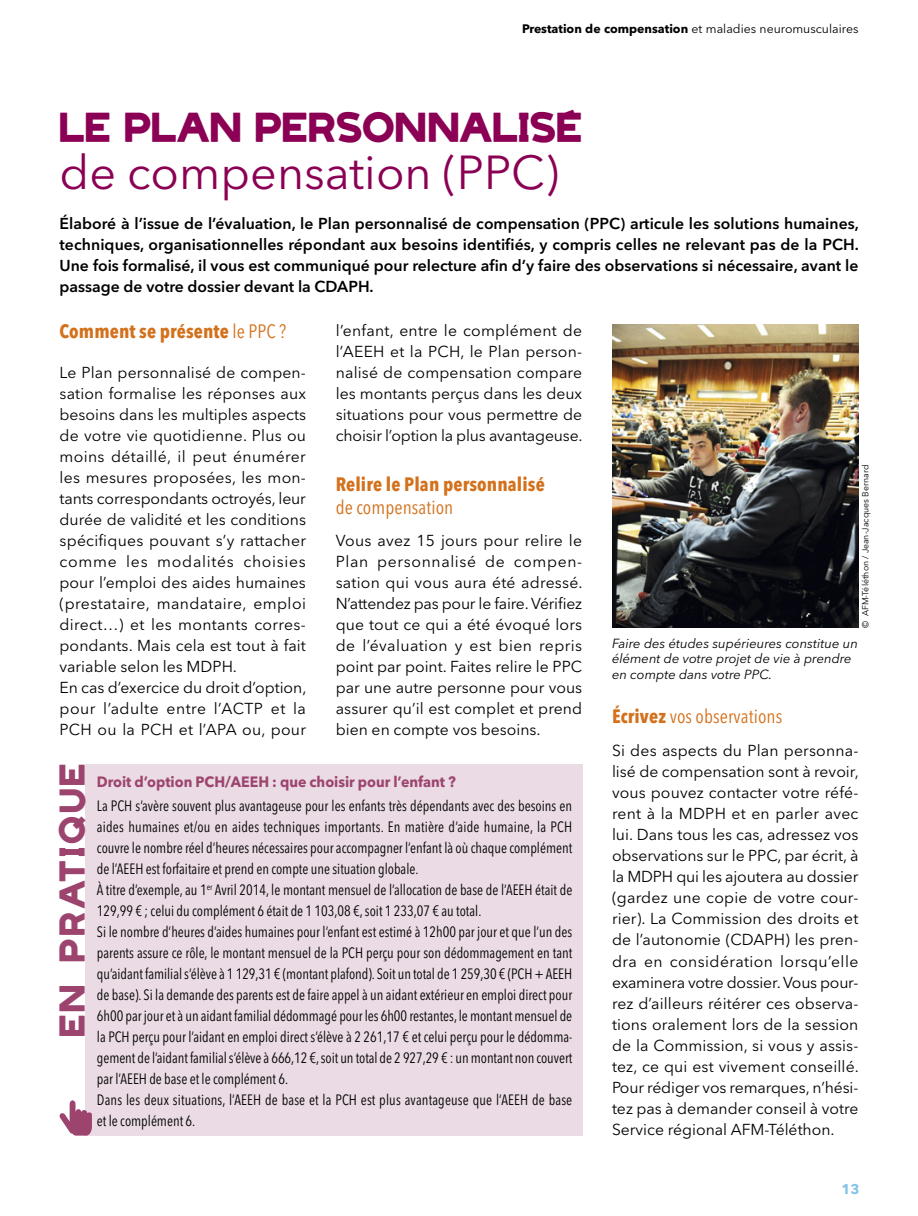
<style>
.page{position:relative;width:918px;height:1216px;background:#fff}
.page>*{position:absolute;margin:0;border:0;box-sizing:border-box;transform-origin:0 0}
.t1{font:47.25px "Avenir Next LT Pro";color:#8b0054}
.t2{font:700 32.38px "AFM Telethon";color:#8b0054}
.t3{font:700 28px "AFM Telethon";letter-spacing:.1em;color:#9c446e}
.t4{font:700 condensed 19.25px "Avenir Next LT Pro";letter-spacing:.005em;color:#d3711c}
.t5{font:condensed 19.25px "Avenir Next LT Pro";letter-spacing:.005em;color:#d3711c}
.t6{font:15.75px/21px "Avenir Next LT Pro";letter-spacing:.005em;color:#000;text-align:justify}
.t7{font:600 15.75px/21px "Avenir Next LT Pro";color:#000;text-align:justify}
.t8{font:condensed 14.88px/21px "Avenir Next LT Pro";color:#000;scale:.95 1}
.t9{font:700 14.88px "Avenir Next LT Pro";color:#9c446e;scale:.95 1}
.t10{font:700 14px "Avenir Next LT Pro";color:#85c3e8}
.t11{font:italic 13.12px/15.8px "Avenir Next LT Pro";color:#000}
.t12{font:12.25px "Avenir Next LT Pro";color:#000}
.t13{font:8.75px "Avenir Next LT Pro";color:#000}
.s1{font-weight:700}
.s2{font-weight:400}
</style>
<div class="page">
<div style="left:64px;top:764px;width:518px;height:371px;background:#eadbe4"></div>
<div style="left:52px;top:763px;width:33px;height:377px;background:#fff"></div>
<svg style="left:60px;top:1100px;width:32px;height:35px"></svg>
<img style="left:612px;top:324px;width:246px;height:304px">
<p class="t12" style="left:522px;top:23px;width:338px"><span class="s1">Prestation de compensation</span> et maladies neuromusculaires</p>
<h2 class="t2" style="left:60px;top:114px;width:524px">LE PLAN PERSONNALISÉ</h2>
<h1 class="t1" style="left:60px;top:153px;width:501px">de compensation (PPC)</h1>
<p class="t7" style="left:60px;top:214px;width:801px">Élaboré à l’issue de l’évaluation, le Plan personnalisé de compensation (PPC) articule les solutions humaines, techniques, organisationnelles répondant aux besoins identifiés, y compris celles ne relevant pas de la PCH.<br>Une fois formalisé, il vous est communiqué pour relecture afin d’y faire des observations si nécessaire, avant le passage de votre dossier devant la CDAPH.</p>
<p class="t4" style="left:60px;top:324px;width:228px">Comment se présente <span class="s2">le PPC ?</span></p>
<p class="t6" style="left:60px;top:363px;width:248px;text-align:left">Le Plan personnalisé de compen&shy;sation formalise les réponses aux besoins dans les multiples aspects de votre vie quotidienne. Plus ou moins détaillé, il peut énumérer les mesures proposées, les mon&shy;tants correspondants octroyés, leur durée de validité et les conditions spécifiques pouvant s’y rattacher comme les modalités choisies pour l’emploi des aides humaines (prestataire, mandataire, emploi direct…) et les montants corres&shy;pondants. Mais cela est tout à fait variable selon les MDPH.<br>En cas d’exercice du droit d’option, pour l’adulte entre l’ACTP et la PCH ou la PCH et l’APA ou, pour</p>
<p class="t6" style="left:336px;top:321px;width:248px">l’enfant, entre le complément de l’AEEH et la PCH, le Plan person&shy;nalisé de compensation compare les montants perçus dans les deux situations pour vous permettre de choisir l’option la plus avantageuse.</p>
<p class="t4" style="left:336px;top:476px;width:211px">Relire le Plan personnalisé</p>
<p class="t5" style="left:336px;top:499px;width:119px">de compensation</p>
<p class="t6" style="left:336px;top:531px;width:248px">Vous avez 15 jours pour relire le Plan personnalisé de compen&shy;sation qui vous aura été adressé.<br>N’attendez pas pour le faire. Vérifiez que tout ce qui a été évoqué lors de l’évaluation y est bien repris point par point. Faites relire le PPC par une autre personne pour vous assurer qu’il est complet et prend bien en compte vos besoins.</p>
<h3 class="t3" style="left:61px;top:1037px;width:275px;rotate:-90deg">EN PRATIQUE</h3>
<p class="t9" style="left:97px;top:775px;width:379px">Droit d’option PCH/AEEH : que choisir pour l’enfant ?</p>
<p class="t8" style="left:97px;top:796px;width:502px">La PCH s’avère souvent plus avantageuse pour les enfants très dépendants avec des besoins en aides humaines et/ou en aides techniques importants. En matière d’aide humaine, la PCH couvre le nombre réel d’heures nécessaires pour accompagner l’enfant là où chaque complément de l’AEEH est forfaitaire et prend en compte une situation globale.<br>À titre d’exemple, au 1<sup>er</sup> Avril 2014, le montant mensuel de l’allocation de base de l’AEEH était de 129,99 € ; celui du complément 6 était de 1 103,08 €, soit 1 233,07 € au total.<br>Si le nombre d’heures d’aides humaines pour l’enfant est estimé à 12h00 par jour et que l’un des parents assure ce rôle, le montant mensuel de la PCH perçu pour son dédommagement en tant qu’aidant familial s’élève à 1 129,31 € (montant plafond). Soit un total de 1 259,30 € (PCH + AEEH de base). Si la demande des parents est de faire appel à un aidant extérieur en emploi direct pour 6h00 par jour et à un aidant familial dédommagé pour les 6h00 restantes, le montant mensuel de la PCH perçu pour l’aidant en emploi direct s’élève à 2 261,17 € et celui perçu pour le dédomma&shy;gement de l’aidant familial s’élève à 666,12 €, soit un total de 2 927,29 € : un montant non couvert par l’AEEH de base et le complément 6.<br>Dans les deux situations, l’AEEH de base et la PCH est plus avantageuse que l’AEEH de base et le complément 6.</p>
<p class="t13" style="left:861px;top:628px;width:165px;rotate:-90deg">© AFM-Téléthon / Jean-Jacques Bernard</p>
<p class="t11" style="left:612px;top:636px;width:247px">Faire des études supérieures constitue un élément de votre projet de vie à prendre en compte dans votre PPC.</p>
<p class="t5" style="left:612px;top:708px;width:172px"><span class="s1">Écrivez</span> vos observations</p>
<p class="t6" style="left:612px;top:741px;width:248px">Si des aspects du Plan personna&shy;lisé de compensation sont à revoir, vous pouvez contacter votre réfé&shy;rent à la MDPH et en parler avec lui. Dans tous les cas, adressez vos observations sur le PPC, par écrit, à la MDPH qui les ajoutera au dossier (gardez une copie de votre cour&shy;rier). La Commission des droits et de l’autonomie (CDAPH) les pren&shy;dra en considération lorsqu’elle examinera votre dossier. Vous pour&shy;rez d’ailleurs réitérer ces observa&shy;tions oralement lors de la session de la Commission, si vous y assis&shy;tez, ce qui est vivement conseillé.<br>Pour rédiger vos remarques, n’hési&shy;tez pas à demander conseil à votre Service régional AFM-Téléthon.</p>
<p class="t10" style="left:841px;top:1183px;width:20px">13</p>
</div>
